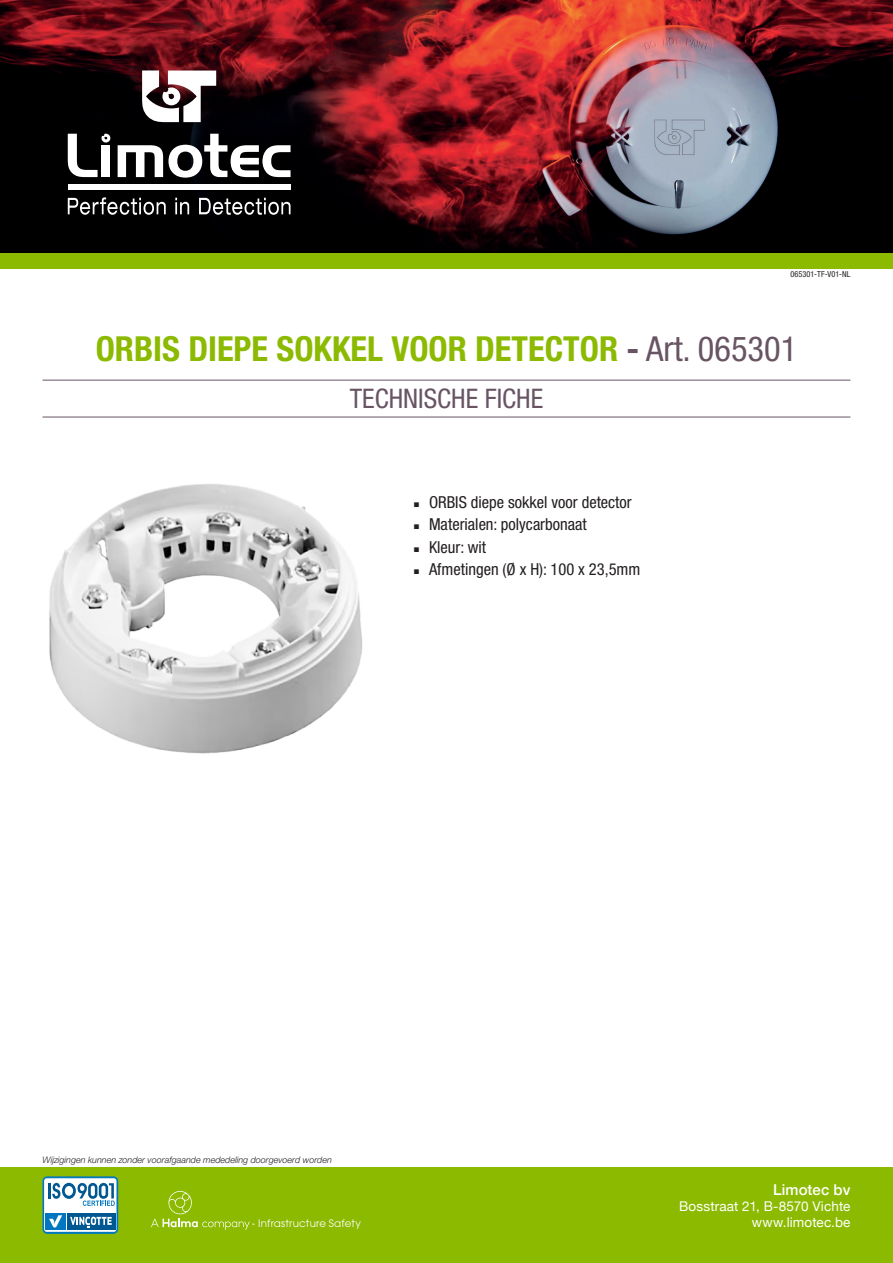
<style>
.page{position:relative;width:893px;height:1263px;background:#fff}
.page>*{position:absolute;margin:0;border:0;box-sizing:border-box;transform-origin:0 0}
.t1{font:700 condensed 34.5px "Helvetica Neue LT Std";color:#8bba00}
.t2{font:condensed 27px "Helvetica Neue LT Std";color:#685463}
.t3{font:condensed 16.5px "Helvetica Neue LT Std";color:#231f20}
.t4{font:500 15px "Helvetica Neue";letter-spacing:.005em;color:#fff}
.t5{font:13.5px "Helvetica Neue";letter-spacing:.01em;color:#fff}
.t6{font:10.2px "ITC Avant Garde Pro";letter-spacing:.025em;color:#fff}
._1__Tekst{font:italic 300 9px "Helvetica Neue LT Std";color:#231f20}
.t7{font:condensed 8.25px "Helvetica Neue LT Std";color:#231f20}
.s1{color:#685463}
.s2{font-weight:400;color:#685463}
</style>
<div class="page">
<hr style="left:43px;top:380px;width:807px;height:1px;background:#685463">
<hr style="left:43px;top:417px;width:807px;height:1px;background:#685463">
<img style="left:0;top:0;width:893px;height:253px">
<svg style="left:68px;top:197px;width:98px;height:18px"></svg>
<svg style="left:175px;top:198px;width:14px;height:16px"></svg>
<svg style="left:199px;top:198px;width:92px;height:17px"></svg>
<div style="left:68px;top:185px;width:223px;height:5px;background:#fff"></div>
<svg style="left:118px;top:134px;width:173px;height:44px"></svg>
<svg style="left:68px;top:134px;width:42px;height:43px"></svg>
<svg style="left:142px;top:70px;width:74px;height:52px"></svg>
<div style="left:0;top:1167px;width:893px;height:96px;background:#8bba00"></div>
<div style="left:0;top:253px;width:893px;height:15px;background:#8bba00"></div>
<svg style="left:151px;top:1191px;width:99px;height:39px"></svg>
<svg style="left:43px;top:1176px;width:75px;height:58px;background:#89b7d2"></svg>
<img style="left:49px;top:484px;width:314px;height:270px">
<p class="t7" style="left:790px;top:269px;width:61px">065301-TF-V01-NL</p>
<p class="t1" style="left:96px;top:328px;width:703px">ORBIS DIEPE SOKKEL VOOR DETECTOR <span class="s1">-</span> <span class="s2">Art. 065301</span></p>
<p class="t2" style="left:350px;top:383px;width:195px">TECHNISCHE FICHE</p>
<p class="t3" style="left:412px;top:492px;width:221px">◾ ORBIS diepe sokkel voor detector</p>
<p class="t3" style="left:412px;top:515px;width:176px">◾ Materialen: polycarbonaat</p>
<p class="t3" style="left:412px;top:537px;width:76px">◾ Kleur: wit</p>
<p class="t3" style="left:412px;top:560px;width:230px">◾ Afmetingen (Ø x H): 100 x 23,5mm</p>
<p class="_1__Tekst" style="left:43px;top:1154px;width:291px">Wijzigingen kunnen zonder voorafgaande mededeling doorgevoerd worden</p>
<p class="t6" style="left:252px;top:1217px;width:111px">- Infrastructure Safety</p>
<p class="t4" style="left:773px;top:1178px;width:79px">Limotec bv</p>
<p class="t5" style="left:679px;top:1197px;width:173px">Bosstraat 21, B-8570 Vichte</p>
<p class="t5" style="left:752px;top:1213px;width:100px">www.limotec.be</p>
</div>
